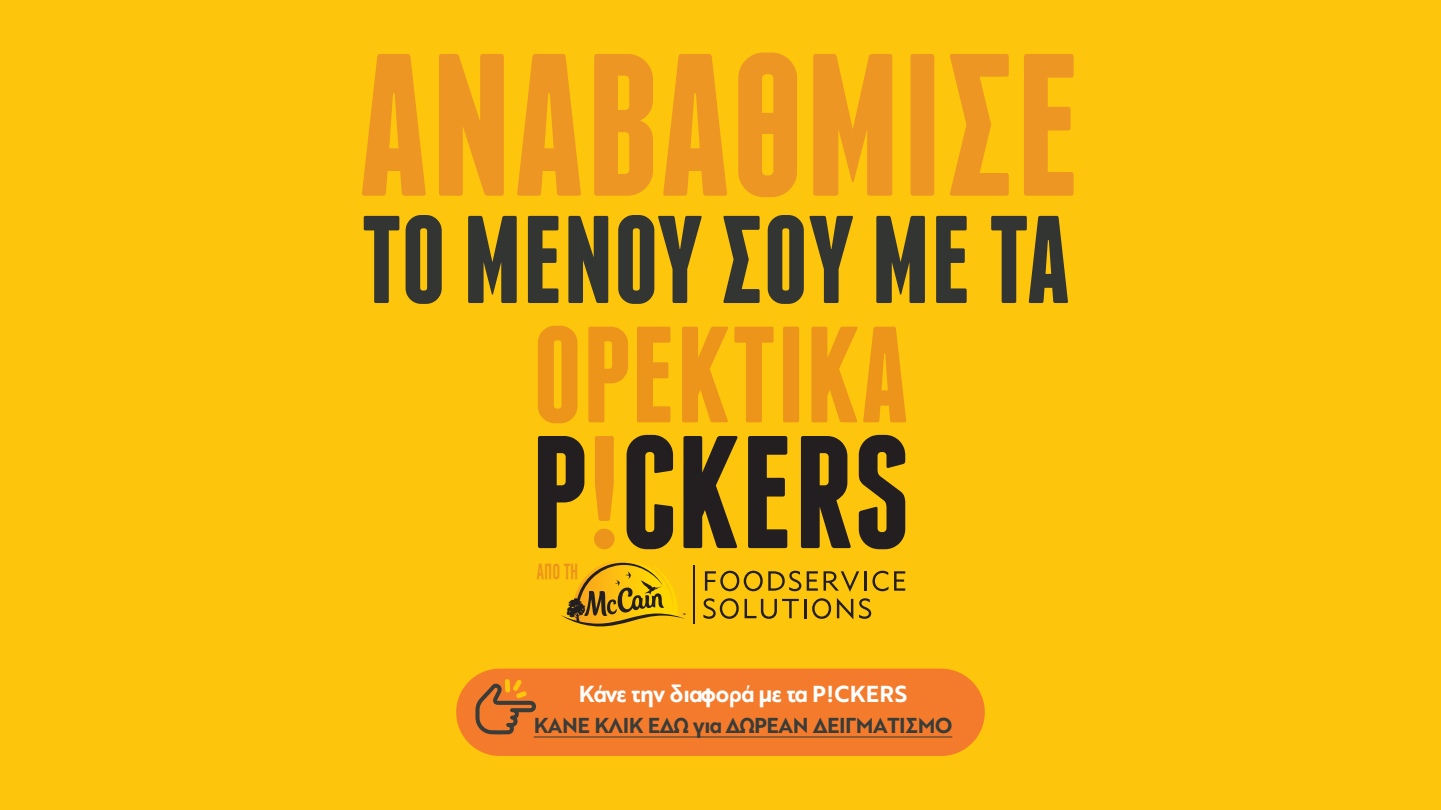
<style>
.page{position:relative;width:1441px;height:810px;background:#fff}
.page>*{position:absolute;margin:0;border:0;box-sizing:border-box;transform-origin:0 0}
.t1{font:202.5px "Franchise New";color:#ed9623}
.t2{font:700 136.65px "Franchise";color:#ec951a}
.t3{font:124.5px "Franchise New";color:#323531}
.t4{font:700 22.5px "Brother 1816";letter-spacing:-.02em;color:#fff}
.t5{font:21.3px "Cf Blast Gothic Gr Medi";color:#ec951a;scale:.87 1}
.t6{font:700 21px "Brother 1816";letter-spacing:-.02em;color:#393c38}
</style>
<div class="page">
<div style="left:0;top:0;width:1440px;height:810px;background:#fec50d"></div>
<svg style="left:704px;top:571px;width:58px;height:20px"></svg>
<svg style="left:768px;top:571px;width:49px;height:20px"></svg>
<svg style="left:823px;top:571px;width:36px;height:21px"></svg>
<hr style="left:864px;top:571px;width:2px;height:20px;background:#231f20">
<svg style="left:872px;top:571px;width:16px;height:20px"></svg>
<svg style="left:894px;top:571px;width:11px;height:20px"></svg>
<svg style="left:703px;top:598px;width:35px;height:21px"></svg>
<svg style="left:744px;top:599px;width:32px;height:20px"></svg>
<svg style="left:782px;top:599px;width:16px;height:19px"></svg>
<hr style="left:803px;top:599px;width:3px;height:19px;background:#231f20">
<svg style="left:812px;top:598px;width:59px;height:21px"></svg>
<hr style="left:693px;top:565px;width:1px;height:59px;background:#231f20">
<svg style="left:561px;top:562px;width:124px;height:64px"></svg>
<svg style="left:538px;top:436px;width:46px;height:112px"></svg>
<svg style="left:594px;top:436px;width:20px;height:113px"></svg>
<svg style="left:626px;top:435px;width:47px;height:114px"></svg>
<svg style="left:683px;top:436px;width:54px;height:112px"></svg>
<svg style="left:748px;top:436px;width:39px;height:112px"></svg>
<svg style="left:800px;top:436px;width:50px;height:112px"></svg>
<svg style="left:858px;top:435px;width:47px;height:114px"></svg>
<div style="left:456px;top:669px;width:528px;height:87px;background:#f47b2c;border-radius:44px"></div>
<hr style="left:533px;top:737px;width:419px;height:1px;background:#393c38">
<svg style="left:475px;top:679px;width:61px;height:56px"></svg>
<p class="t1" style="left:358px;top:24px;width:725px">ΑΝΑΒΑΘΜΙΣΕ</p>
<p class="t3" style="left:360px;top:197px;width:711px">TO MENOY ΣΟΥ ME TA</p>
<p class="t2" style="left:533px;top:306px;width:377px">ΟΡΕΚΤΙΚΑ</p>
<p class="t5" style="left:537px;top:561px;width:49px">ΑΠΟ ΤΗ</p>
<p class="t4" style="left:579px;top:676px;width:330px">Κάνε την διαφορά με τα P!CKERS</p>
<p class="t6" style="left:533px;top:710px;width:420px">ΚΑΝΕ ΚΛΙΚ ΕΔΩ για ΔΩΡΕΑΝ ΔΕΙΓΜΑΤΙΣΜΟ</p>
</div>
